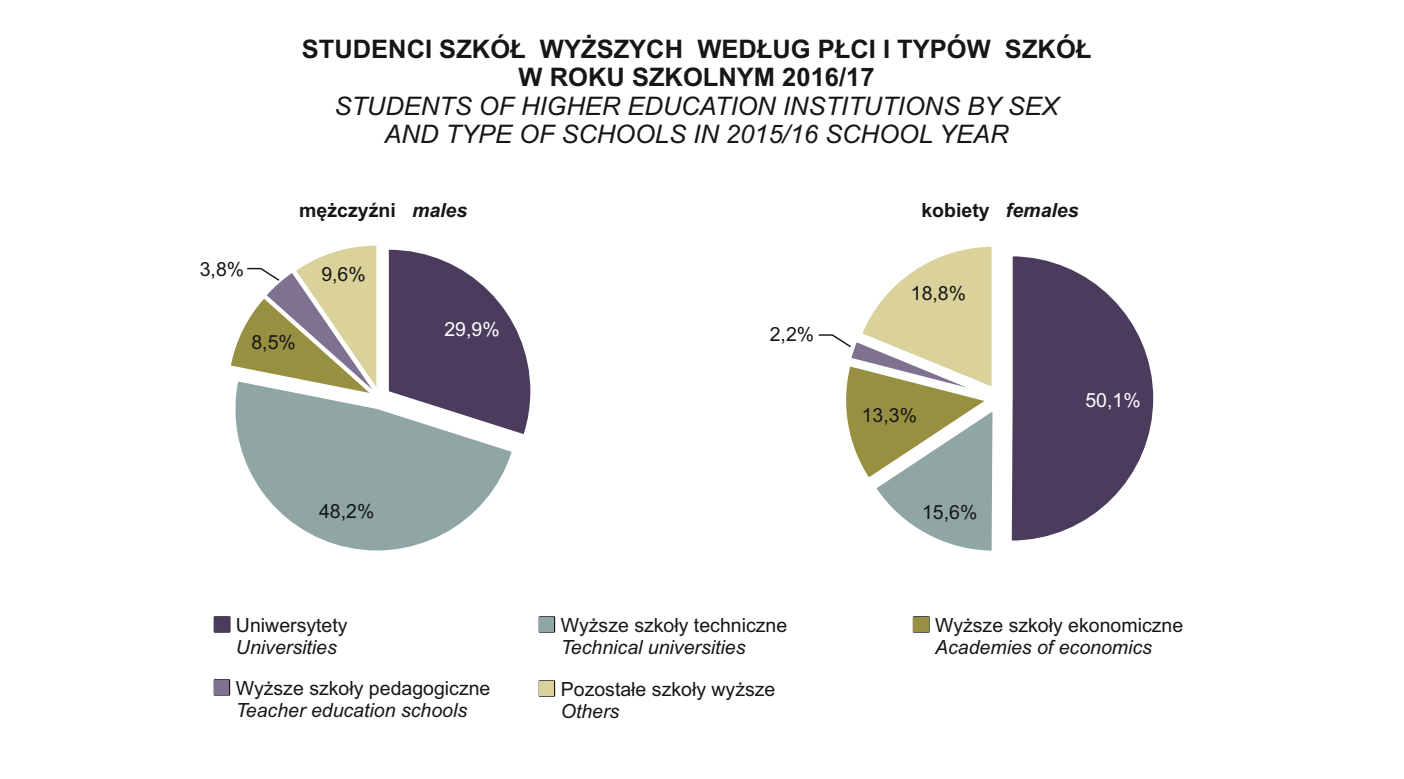
<style>
.page{position:relative;width:1404px;height:779px;background:#fff}
.page>*{position:absolute;margin:0;border:0;box-sizing:border-box;transform-origin:0 0}
.t1{font:italic 25.5px/28.5px "Arial";color:#151616;text-align:center}
.t2{font:700 25.5px/28.5px "Arial";color:#151616;text-align:center}
.t3{font:19.5px "Arial";color:#151616}
.t4{font:italic 19.5px "Arial";color:#151616}
.t5{font:700 19.5px "Arial";color:#151616}
.t6{font:19.5px "Arial";color:#fff}
.s1{font-style:italic}
</style>
<div class="page">
<div style="left:214px;top:616px;width:16px;height:16px;border:2px solid #151616"></div>
<div style="left:214px;top:617px;width:16px;height:14px;background:#4b3c5e"></div>
<div style="left:538px;top:616px;width:17px;height:16px;border:2px solid #151616"></div>
<div style="left:539px;top:617px;width:15px;height:14px;background:#8fa6a4"></div>
<div style="left:214px;top:679px;width:16px;height:16px;border:2px solid #151616"></div>
<div style="left:214px;top:680px;width:15px;height:14px;background:#7f7291"></div>
<div style="left:538px;top:680px;width:17px;height:16px;border:2px solid #151616"></div>
<div style="left:539px;top:681px;width:15px;height:14px;background:#dad29a"></div>
<svg style="left:389px;top:250px;width:141px;height:184px"></svg>
<svg style="left:235px;top:381px;width:276px;height:170px;fill:#8fa6a4"></svg>
<svg style="left:231px;top:245px;width:145px;height:148px"></svg>
<svg style="left:818px;top:246px;width:336px;height:387px"></svg>
<h1 class="t2" style="left:302px;top:37px;width:791px">STUDENCI SZKÓŁ WYŻSZYCH WEDŁUG PŁCI I TYPÓW SZKÓŁ<br>W ROKU SZKOLNYM 2016/17</h1>
<h1 class="t1" style="left:334px;top:94px;width:726px">STUDENTS OF HIGHER EDUCATION INSTITUTIONS BY SEX<br>AND TYPE OF SCHOOLS IN 2015/16 SCHOOL YEAR</h1>
<p class="t5" style="left:299px;top:203px;width:169px">mężczyźni <span class="s1">males</span></p>
<p class="t5" style="left:921px;top:203px;width:159px">kobiety <span class="s1">females</span></p>
<p class="t3" style="left:200px;top:262px;width:46px">3,8%</p>
<p class="t3" style="left:321px;top:267px;width:46px">9,6%</p>
<p class="t3" style="left:251px;top:334px;width:46px">8,5%</p>
<p class="t3" style="left:319px;top:504px;width:57px">48,2%</p>
<p class="t3" style="left:236px;top:618px;width:113px">Uniwersytety</p>
<p class="t4" style="left:236px;top:639px;width:102px">Universities</p>
<p class="t6" style="left:444px;top:321px;width:57px">29,9%</p>
<p class="t3" style="left:236px;top:680px;width:256px">Wyższe szkoły pedagogiczne</p>
<p class="t4" style="left:236px;top:702px;width:233px">Teacher education schools</p>
<p class="t3" style="left:769px;top:327px;width:46px">2,2%</p>
<p class="t3" style="left:560px;top:618px;width:228px">Wyższe szkoły techniczne</p>
<p class="t4" style="left:560px;top:639px;width:186px">Technical universities</p>
<p class="t3" style="left:560px;top:682px;width:216px">Pozostałe szkoły wyższe</p>
<p class="t4" style="left:560px;top:703px;width:60px">Others</p>
<p class="t3" style="left:910px;top:286px;width:57px">18,8%</p>
<p class="t3" style="left:861px;top:407px;width:57px">13,3%</p>
<p class="t3" style="left:921px;top:505px;width:57px">15,6%</p>
<p class="t6" style="left:1085px;top:392px;width:57px">50,1%</p>
<p class="t3" style="left:935px;top:617px;width:249px">Wyższe szkoły ekonomiczne</p>
<p class="t4" style="left:935px;top:639px;width:218px">Academies of economics</p>
</div>
